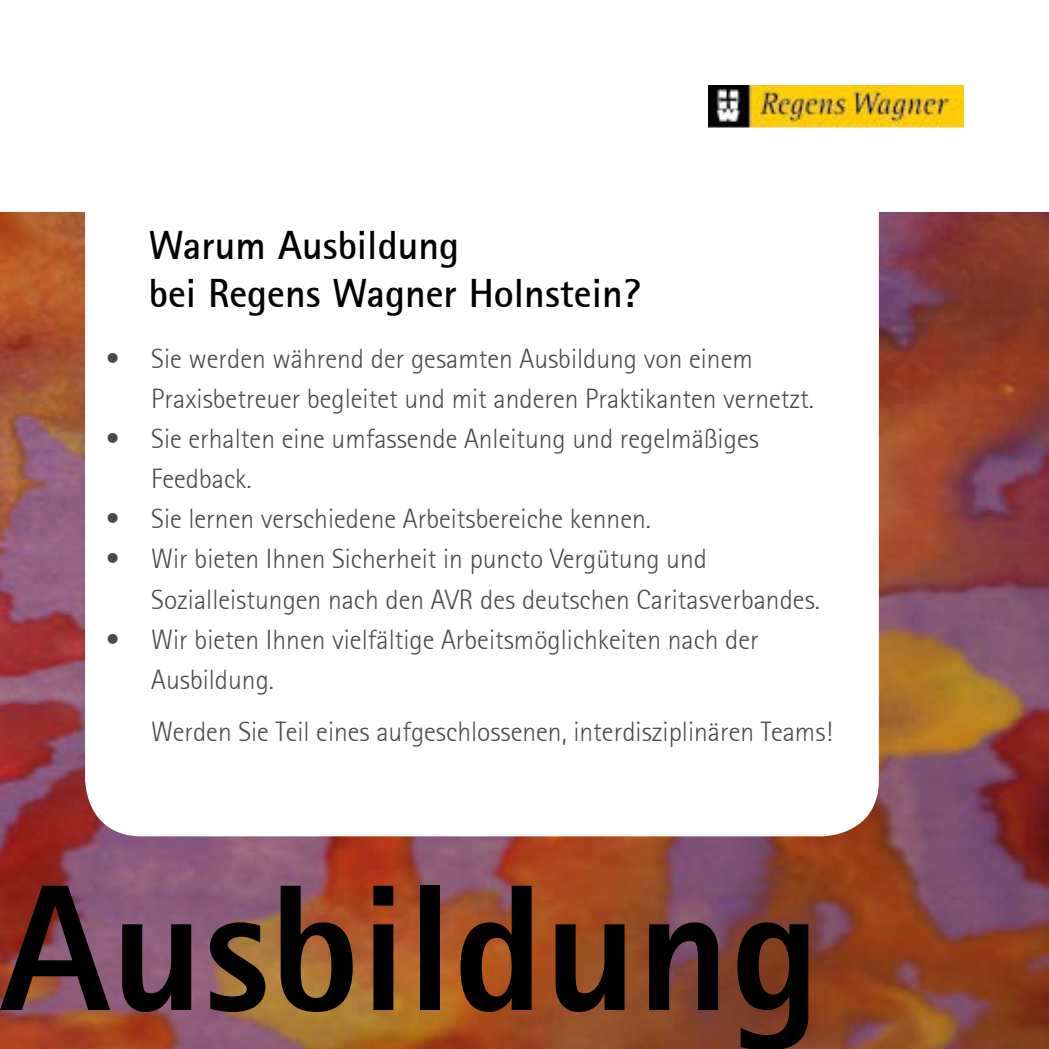
<style>
.page{position:relative;width:1049px;height:1049px;background:#fff}
.page>*{position:absolute;margin:0;border:0;box-sizing:border-box;transform-origin:0 0}
.t1{font:800 180px "Rotis Sans Serif";color:#000}
.t2{font:700 40px/48px "Rotis Sans Serif";color:#000}
.t3{font:300 27.5px/40px "Rotis Sans Serif";color:#4a4a49}
</style>
<div class="page">
<img style="left:0;top:213px;width:1049px;height:836px">
<img style="left:709px;top:85px;width:255px;height:43px">
<svg style="left:85px;top:212px;width:794px;height:624px"></svg>
<h2 class="t2" style="left:149px;top:221px;width:493px">Warum Ausbildung<br>bei Regens Wagner Holnstein?</h2>
<p class="t3" style="left:151px;top:339px;width:664px;text-indent:-45px">• Sie werden während der gesamten Ausbildung von einem<br>Praxisbetreuer begleitet und mit anderen Praktikanten vernetzt.</p>
<p class="t3" style="left:151px;top:419px;width:609px;text-indent:-45px">• Sie erhalten eine umfassende Anleitung und regelmäßiges<br>Feedback.</p>
<p class="t3" style="left:106px;top:499px;width:546px">• Sie lernen verschiedene Arbeitsbereiche kennen.</p>
<p class="t3" style="left:151px;top:539px;width:670px;text-indent:-45px">• Wir bieten Ihnen Sicherheit in puncto Vergütung und<br>Sozialleistungen nach den AVR des deutschen Caritasverbandes.</p>
<p class="t3" style="left:151px;top:619px;width:609px;text-indent:-45px">• Wir bieten Ihnen vielfältige Arbeitsmöglichkeiten nach der<br>Ausbildung.</p>
<p class="t3" style="left:151px;top:712px;width:683px">Werden Sie Teil eines aufgeschlossenen, interdisziplinären Teams!</p>
<h1 class="t1" style="left:0;top:834px;width:822px">Ausbildung</h1>
</div>
